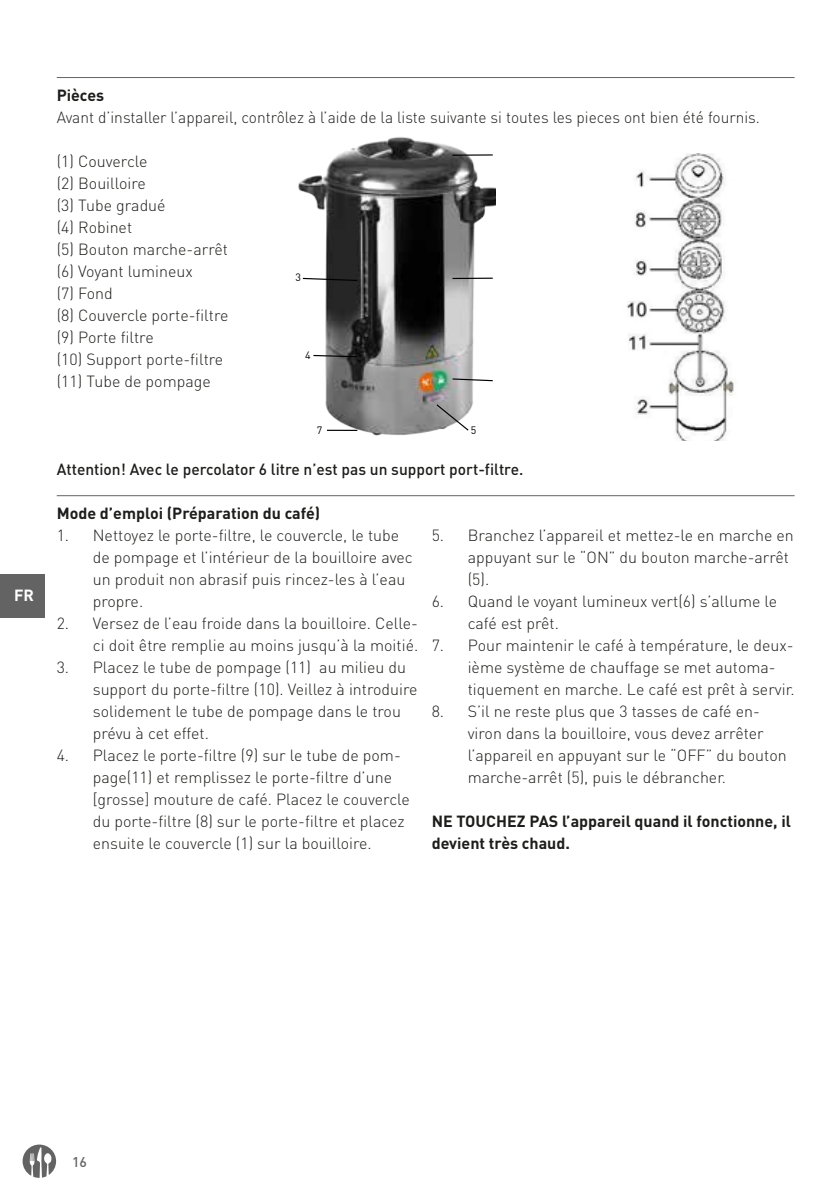
<style>
.page{position:relative;width:840px;height:1191px;background:#fff}
.page>*{position:absolute;margin:0;border:0;box-sizing:border-box;transform-origin:0 0}
.t1{font:300 16px/22px "DIN Pro";color:#1d1d1b}
.t2{font:700 16px/22px "DIN Pro";color:#1d1d1b}
.t3{font:500 16px "DIN Pro";color:#1d1d1b}
.t4{font:700 16px "DIN Pro";color:#fff}
.t5{font:500 14px "DIN Pro";color:#646363}
.t6{font:10.6px "DIN Pro";color:#000}
</style>
<div class="page">
<svg style="left:23px;top:1144px;width:33px;height:33px"></svg>
<div style="left:0;top:574px;width:44px;height:43px;background:#646363"></div>
<hr style="left:57px;top:77px;width:737px;height:1px;background:#646363">
<hr style="left:57px;top:495px;width:737px;height:1px;background:#646363">
<img style="left:298px;top:137px;width:197px;height:299px">
<svg style="left:435px;top:403px;width:34px;height:29px"></svg>
<svg style="left:451px;top:378px;width:42px;height:4px"></svg>
<hr style="left:452px;top:278px;width:40px;height:1px;background:#000">
<hr style="left:327px;top:430px;width:30px;height:1px;background:#000">
<svg style="left:312px;top:354px;width:46px;height:4px"></svg>
<svg style="left:301px;top:277px;width:57px;height:5px"></svg>
<hr style="left:452px;top:154px;width:40px;height:2px;background:#000">
<img style="left:627px;top:153px;width:107px;height:287px">
<p class="t4" style="left:14px;top:582px;width:21px">FR</p>
<p class="t2" style="left:57px;top:82px;width:49px">Pièces</p>
<p class="t1" style="left:57px;top:105px;width:704px">Avant d’installer l’appareil, contrôlez à l’aide de la liste suivante si toutes les pieces ont bien été fournis.</p>
<p class="t1" style="left:57px;top:149px;width:173px">(1) Couvercle<br>(2) Bouilloire<br>(3) Tube gradué<br>(4) Robinet<br>(5) Bouton marche-arrêt (6) Voyant lumineux<br>(7) Fond<br>(8) Couvercle porte-filtre (9) Porte filtre<br>(10) Support porte-filtre (11) Tube de pompage</p>
<p class="t6" style="left:295px;top:270px;width:7px">3</p>
<p class="t6" style="left:305px;top:348px;width:7px">4</p>
<p class="t6" style="left:317px;top:423px;width:7px">7</p>
<p class="t6" style="left:470px;top:423px;width:7px">5</p>
<p class="t3" style="left:57px;top:456px;width:468px">Attention! Avec le percolator 6 litre n’est pas un support port-filtre.</p>
<p class="t2" style="left:57px;top:500px;width:265px">Mode d’emploi (Préparation du café)</p>
<p class="t1" style="left:93px;top:523px;width:321px;text-indent:-36px">1. Nettoyez le porte-filtre, le couvercle, le tube de pompage et l’intérieur de la bouilloire avec un produit non abrasif puis rincez-les à l’eau propre.</p>
<p class="t1" style="left:57px;top:611px;width:363px;text-align:right">2. Versez de l’eau froide dans la bouilloire. Celle&shy;ci doit être remplie au moins jusqu’à la moitié.</p>
<p class="t1" style="left:93px;top:655px;width:326px;text-indent:-36px">3. Placez le tube de pompage (11) au milieu du support du porte-filtre (10). Veillez à introduire solidement le tube de pompage dans le trou prévu à cet effet.</p>
<p class="t1" style="left:93px;top:743px;width:318px;text-indent:-36px">4. Placez le porte-filtre (9) sur le tube de pom&shy;page(11) et remplissez le porte-filtre d’une [grosse] mouture de café. Placez le couvercle du porte-filtre (8) sur le porte-filtre et placez ensuite le couvercle (1) sur la bouilloire.</p>
<p class="t1" style="left:467px;top:523px;width:327px;text-indent:-36px">5. Branchez l’appareil et mettez-le en marche en appuyant sur le “ON” du bouton marche-arrêt (5).</p>
<p class="t1" style="left:467px;top:589px;width:311px;text-indent:-36px">6. Quand le voyant lumineux vert(6) s’allume le café est prêt.</p>
<p class="t1" style="left:467px;top:633px;width:328px;text-indent:-36px">7. Pour maintenir le café à température, le deux&shy;ième système de chauffage se met automa&shy;tiquement en marche. Le café est prêt à servir.</p>
<p class="t1" style="left:467px;top:699px;width:320px;text-indent:-36px">8. S’il ne reste plus que 3 tasses de café en&shy;viron dans la bouilloire, vous devez arrêter l’appareil en appuyant sur le “OFF” du bouton marche-arrêt (5), puis le débrancher.</p>
<p class="t2" style="left:431px;top:808px;width:360px">NE TOUCHEZ PAS l’appareil quand il fonctionne, il devient très chaud.</p>
<p class="t5" style="left:72px;top:1150px;width:16px">16</p>
</div>
